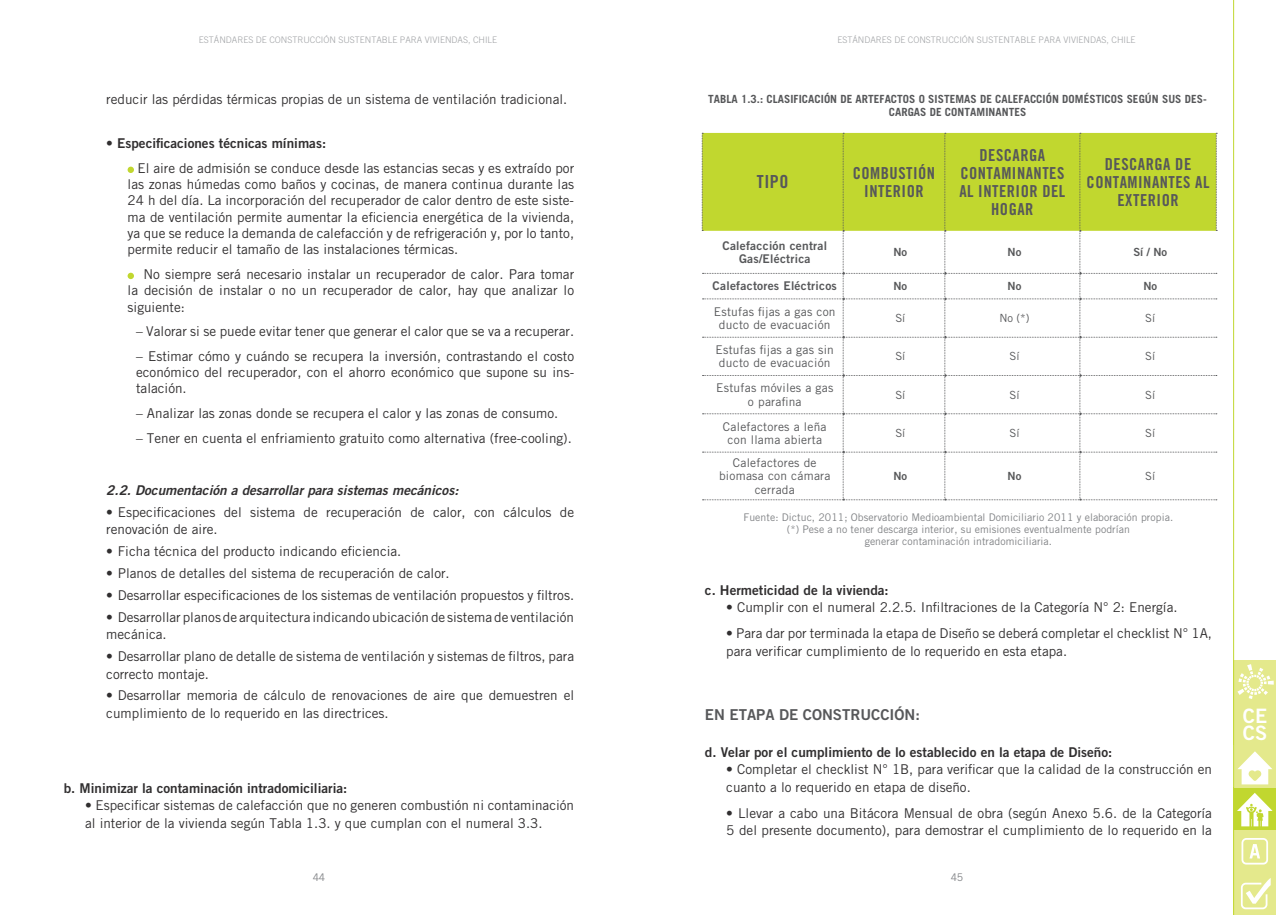
<style>
.page{position:relative;width:1276px;height:915px;background:#fff}
.page>*{position:absolute;margin:0;border:0;box-sizing:border-box;transform-origin:0 0}
.t1{font:19.8px/16.5px "Trade Gothic LT Std Bd 2";color:#fff}
.t2{font:18px "Trade Gothic LT Std Bd Cn 20";color:#57585a}
.t3{font:16.5px/18px "Trade Gothic LT Std Bd Cn 20";letter-spacing:.03em;color:#57585a;text-align:center}
.t4{font:15px "Trade Gothic LT Std Bd 2";color:#57585a}
.t5{font:13.5px/16.2px "Trade Gothic LT Std";color:#312f30}
.t6{font:13.5px "Trade Gothic LT Std Bd 2";color:#312f30}
.t7{font:13.5px "Trade Gothic LT Std Bd 2 Obl";color:#312f30}
.t8{font:12px/13.5px "Trade Gothic LT Std";letter-spacing:.02em;color:#57585a;text-align:center}
.t9{font:12px/13.5px "Trade Gothic LT Std Bd 2";letter-spacing:.02em;color:#57585a;text-align:center}
.t10{font:700 11.25px/13.5px "Trade Gothic LT Std";letter-spacing:.005em;color:#57585a;text-align:center}
.t11{font:11.25px "Trade Gothic LT Std";color:#57585a}
.t12{font:11.25px "Trade Gothic LT Std Bd 2";color:#57585a}
.t13{font:10.5px/12px "Trade Gothic LT Std";letter-spacing:.005em;color:#808285;text-align:center}
.t14{font:300 9px "Trade Gothic LT Std";color:#a1a3a6}
.s1{font-family:"Trade Gothic LT Std"}
</style>
<div class="page">
<div style="left:1233px;top:872px;width:43px;height:42px;background:#e4e98c"></div>
<svg style="left:1241px;top:878px;width:29px;height:30px"></svg>
<div style="left:1233px;top:829px;width:43px;height:43px;background:#e4e98c"></div>
<svg style="left:1241px;top:838px;width:27px;height:26px"></svg>
<div style="left:1233px;top:702px;width:43px;height:43px;background:#e4e98c"></div>
<div style="left:1233px;top:659px;width:43px;height:43px;background:#e4e98c"></div>
<div style="left:1233px;top:786px;width:43px;height:43px;background:#c1d72f"></div>
<svg style="left:1237px;top:793px;width:35px;height:33px"></svg>
<svg style="left:1237px;top:664px;width:36px;height:34px"></svg>
<div style="left:1233px;top:744px;width:43px;height:42px;background:#e4e98c"></div>
<svg style="left:1237px;top:751px;width:35px;height:33px"></svg>
<hr style="left:1233px;top:0;width:1px;height:914px;background:#c1d72f">
<svg style="left:702px;top:133px;width:515px;height:367px"></svg>
<div style="left:128px;top:166px;width:6px;height:7px;background:#c1d72f;border-radius:50%"></div>
<div style="left:128px;top:272px;width:6px;height:7px;background:#c1d72f;border-radius:50%"></div>
<p class="t14" style="left:199px;top:34px;width:300px">ESTÁNDARES DE CONSTRUCCIÓN SUSTENTABLE PARA VIVIENDAS, CHILE</p>
<p class="t14" style="left:837px;top:34px;width:300px">ESTÁNDARES DE CONSTRUCCIÓN SUSTENTABLE PARA VIVIENDAS, CHILE</p>
<p class="t5" style="left:106px;top:91px;width:462px">reducir las pérdidas térmicas propias de un sistema de ventilación tradicional.</p>
<p class="t6" style="left:106px;top:135px;width:221px"><span class="s1">•</span> Especificaciones técnicas mínimas:</p>
<p class="t5" style="left:128px;top:160px;width:448px;text-align:justify;text-indent:10px">El aire de admisión se conduce desde las estancias secas y es extraído por las zonas húmedas como baños y cocinas, de manera continua durante las 24 h del día. La incorporación del recuperador de calor dentro de este siste&shy;ma de ventilación permite aumentar la eficiencia energética de la vivienda, ya que se reduce la demanda de calefacción y de refrigeración y, por lo tanto, permite reducir el tamaño de las instalaciones térmicas.</p>
<p class="t5" style="left:128px;top:266px;width:448px;text-align:justify;text-indent:16px">No siempre será necesario instalar un recuperador de calor. Para tomar la decisión de instalar o no un recuperador de calor, hay que analizar lo siguiente:</p>
<p class="t5" style="left:136px;top:323px;width:439px">– Valorar si se puede evitar tener que generar el calor que se va a recuperar.</p>
<p class="t5" style="left:136px;top:348px;width:439px;text-align:justify">– Estimar cómo y cuándo se recupera la inversión, contrastando el costo económico del recuperador, con el ahorro económico que supone su ins&shy;talación.</p>
<p class="t5" style="left:136px;top:405px;width:424px">– Analizar las zonas donde se recupera el calor y las zonas de consumo.</p>
<p class="t5" style="left:136px;top:429px;width:437px">– Tener en cuenta el enfriamiento gratuito como alternativa (free-cooling).</p>
<p class="t7" style="left:106px;top:481px;width:354px">2.2. Documentación a desarrollar para sistemas mecánicos:</p>
<p class="t5" style="left:106px;top:503px;width:469px;line-height:17.5px">• Especificaciones del sistema de recuperación de calor, con cálculos de renovación de aire.</p>
<p class="t5" style="left:106px;top:543px;width:297px">• Ficha técnica del producto indicando eficiencia.</p>
<p class="t5" style="left:106px;top:564px;width:345px">• Planos de detalles del sistema de recuperación de calor.</p>
<p class="t5" style="left:106px;top:586px;width:469px">• Desarrollar especificaciones de los sistemas de ventilación propuestos y filtros.</p>
<p class="t5" style="left:106px;top:607px;width:469px;line-height:17.5px">• Desarrollar planos de arquitectura indicando ubicación de sistema de ventilación mecánica.</p>
<p class="t5" style="left:106px;top:647px;width:469px;line-height:17.5px">• Desarrollar plano de detalle de sistema de ventilación y sistemas de filtros, para correcto montaje.</p>
<p class="t5" style="left:106px;top:686px;width:469px;line-height:17.5px">• Desarrollar memoria de cálculo de renovaciones de aire que demuestren el cumplimiento de lo requerido en las directrices.</p>
<p class="t6" style="left:64px;top:779px;width:285px">b. Minimizar la contaminación intradomiciliaria:</p>
<p class="t5" style="left:85px;top:796px;width:490px;line-height:17.5px">• Especificar sistemas de calefacción que no generen combustión ni contaminación al interior de la vivienda según Tabla 1.3. y que cumplan con el numeral 3.3.</p>
<p class="t10" style="left:708px;top:92px;width:500px">TABLA 1.3.: CLASIFICACIÓN DE ARTEFACTOS O SISTEMAS DE CALEFACCIÓN DOMÉSTICOS SEGÚN SUS DES-<br>CARGAS DE CONTAMINANTES</p>
<h2 class="t2" style="left:757px;top:171px;width:33px">TIPO</h2>
<p class="t3" style="left:853px;top:164px;width:84px">COMBUSTIÓN<br>INTERIOR</p>
<p class="t3" style="left:959px;top:146px;width:107px">DESCARGA<br>CONTAMINANTES<br>AL INTERIOR DEL<br>HOGAR</p>
<p class="t3" style="left:1086px;top:155px;width:124px">DESCARGA DE<br>CONTAMINANTES AL<br>EXTERIOR</p>
<p class="t9" style="left:722px;top:238px;width:106px">Calefacción central<br>Gas/Eléctrica</p>
<p class="t12" style="left:893px;top:245px;width:15px">No</p>
<p class="t12" style="left:1007px;top:245px;width:15px">No</p>
<p class="t12" style="left:1133px;top:245px;width:35px">Sí / No</p>
<p class="t9" style="left:712px;top:279px;width:126px">Calefactores Eléctricos</p>
<p class="t12" style="left:893px;top:279px;width:15px">No</p>
<p class="t12" style="left:1007px;top:279px;width:15px">No</p>
<p class="t12" style="left:1143px;top:279px;width:15px">No</p>
<p class="t8" style="left:714px;top:304px;width:123px">Estufas fijas a gas con ducto de evacuación</p>
<p class="t11" style="left:895px;top:311px;width:12px">Sí</p>
<p class="t11" style="left:999px;top:311px;width:32px">No (*)</p>
<p class="t11" style="left:1145px;top:311px;width:12px">Sí</p>
<p class="t8" style="left:715px;top:342px;width:120px;text-align:left">Estufas fijas a gas sin ducto de evacuación</p>
<p class="t11" style="left:895px;top:349px;width:12px">Sí</p>
<p class="t11" style="left:1009px;top:349px;width:12px">Sí</p>
<p class="t11" style="left:1145px;top:349px;width:12px">Sí</p>
<p class="t8" style="left:716px;top:381px;width:119px">Estufas móviles a gas o parafina</p>
<p class="t11" style="left:895px;top:388px;width:12px">Sí</p>
<p class="t11" style="left:1009px;top:388px;width:12px">Sí</p>
<p class="t11" style="left:1145px;top:388px;width:12px">Sí</p>
<p class="t8" style="left:723px;top:419px;width:105px">Calefactores a leña con llama abierta</p>
<p class="t11" style="left:895px;top:426px;width:12px">Sí</p>
<p class="t11" style="left:1009px;top:426px;width:12px">Sí</p>
<p class="t11" style="left:1145px;top:426px;width:12px">Sí</p>
<p class="t8" style="left:719px;top:455px;width:113px">Calefactores de biomasa con cámara cerrada</p>
<p class="t12" style="left:893px;top:469px;width:15px">No</p>
<p class="t12" style="left:1007px;top:469px;width:15px">No</p>
<p class="t11" style="left:1145px;top:469px;width:12px">Sí</p>
<p class="t13" style="left:743px;top:511px;width:431px">Fuente: Dictuc, 2011; Observatorio Medioambiental Domiciliario 2011 y elaboración propia. (*) Pese a no tener descarga interior, su emisiones eventualmente podrían<br>generar contaminación intradomiciliaria.</p>
<p class="t6" style="left:705px;top:581px;width:185px">c. Hermeticidad de la vivienda:</p>
<p class="t5" style="left:726px;top:598px;width:453px">• Cumplir con el numeral 2.2.5. Infiltraciones de la Categoría N° 2: Energía.</p>
<p class="t5" style="left:726px;top:624px;width:487px;line-height:17.5px">• Para dar por terminada la etapa de Diseño se deberá completar el checklist N° 1A, para verificar cumplimiento de lo requerido en esta etapa.</p>
<p class="t4" style="left:705px;top:704px;width:216px">EN ETAPA DE CONSTRUCCIÓN:</p>
<p class="t6" style="left:705px;top:743px;width:409px">d. Velar por el cumplimiento de lo establecido en la etapa de Diseño:</p>
<p class="t5" style="left:726px;top:760px;width:487px;line-height:17.5px">• Completar el checklist N° 1B, para verificar que la calidad de la construcción en cuanto a lo requerido en etapa de diseño.</p>
<p class="t5" style="left:726px;top:803px;width:487px;line-height:17.5px">• Llevar a cabo una Bitácora Mensual de obra (según Anexo 5.6. de la Categoría<br>5 del presente documento), para demostrar el cumplimiento de lo requerido en la</p>
<p class="t13" style="left:313px;top:870px;width:14px">44</p>
<p class="t13" style="left:950px;top:870px;width:14px">45</p>
<h1 class="t1" style="left:1243px;top:707px;width:26px">CE<br>CS</h1>
</div>
